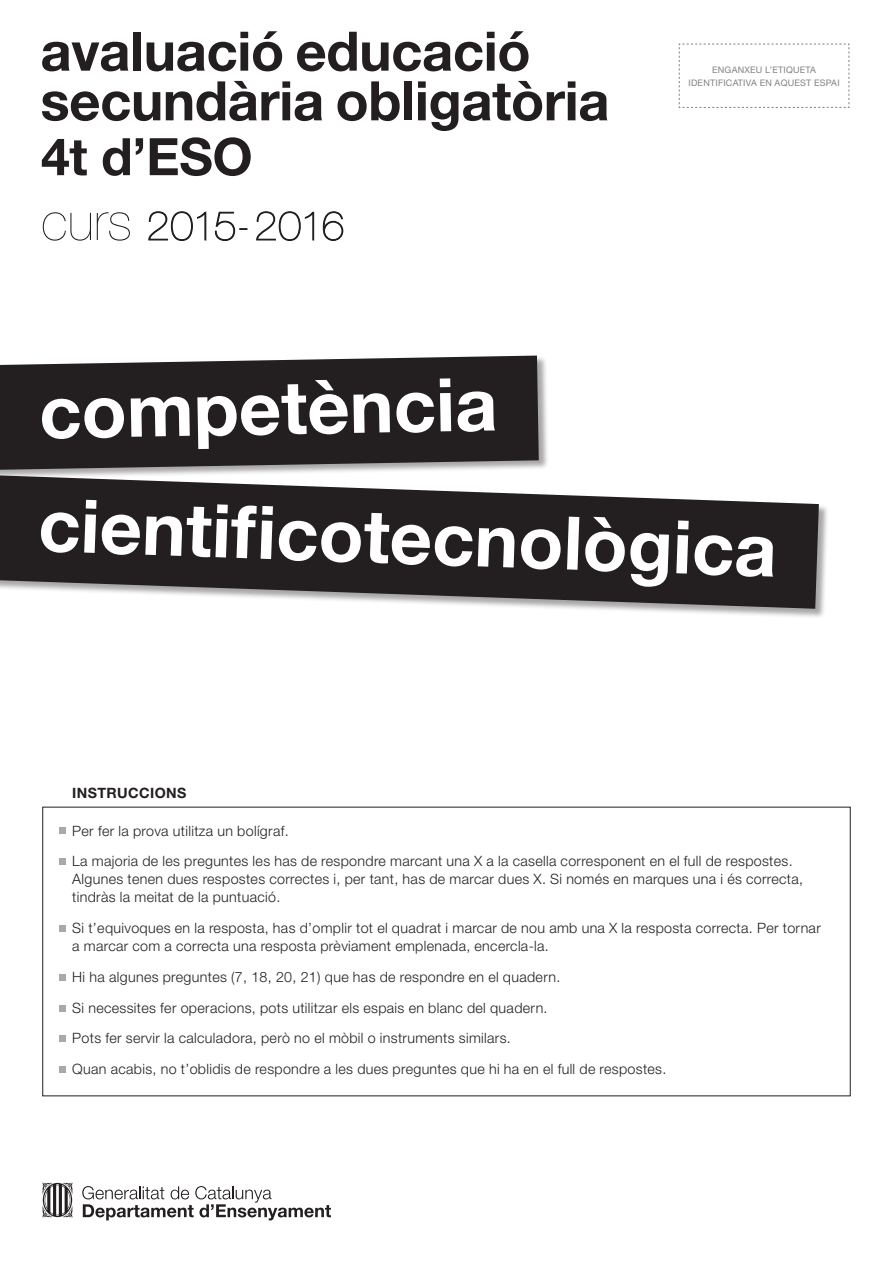
<style>
.page{position:relative;width:893px;height:1263px;background:#fff}
.page>*{position:absolute;margin:0;border:0;box-sizing:border-box;transform-origin:0 0}
.t1{font:700 73.95px "Helvetica Neue";color:#fff}
.t2{font:700 54.45px/49.7px "Helvetica Neue";letter-spacing:-.01em;color:#231f20}
.t3{font:700 51.75px "Helvetica Neue";color:#231f20}
.INSTRUCCIONS_CATALÀ{font:300 14.25px/18px "Helvetica Neue";letter-spacing:.025em;color:#231f20}
.INSTRUCCIONS_CATALÀ-2{font:700 14.25px "Helvetica Neue";letter-spacing:.03em;color:#231f20}
.TEXTE_SEGUIT_10_13{font:9px/13.5px "Helvetica Neue";letter-spacing:.025em;color:#808285;text-align:center}
</style>
<div class="page">
<svg style="left:42px;top:1182px;width:31px;height:35px"></svg>
<svg style="left:82px;top:1186px;width:249px;height:34px"></svg>
<svg style="left:149px;top:212px;width:57px;height:29px"></svg>
<svg style="left:215px;top:212px;width:32px;height:29px"></svg>
<svg style="left:257px;top:212px;width:57px;height:29px"></svg>
<svg style="left:323px;top:212px;width:20px;height:29px"></svg>
<svg style="left:60px;top:828px;width:6px;height:6px"></svg>
<div style="left:60px;top:858px;width:6px;height:7px;background:#a8a9ad"></div>
<div style="left:60px;top:925px;width:6px;height:7px;background:#a8a9ad"></div>
<svg style="left:60px;top:974px;width:6px;height:6px"></svg>
<svg style="left:60px;top:1005px;width:6px;height:6px"></svg>
<div style="left:60px;top:1035px;width:6px;height:7px;background:#a8a9ad"></div>
<div style="left:60px;top:1066px;width:6px;height:7px;background:#a8a9ad"></div>
<div style="left:0;top:474px;width:829px;height:145px;background:#231f20;opacity:.4"></div>
<svg style="left:0;top:475px;width:819px;height:134px;background:#4b4748"></svg>
<div style="left:0;top:355px;width:549px;height:126px;background:#231f20;opacity:.4"></div>
<svg style="left:0;top:356px;width:539px;height:114px;background:#322e2f"></svg>
<svg style="left:679px;top:44px;width:171px;height:64px"></svg>
<h2 class="t2" style="left:40px;top:25px;width:571px">avaluació educació secundària obligatòria</h2>
<h3 class="t3" style="left:41px;top:125px;width:213px">4t d’ESO</h3>
<p class="t1" style="left:38px;top:366px;width:460px;rotate:-1deg">competència</p>
<p class="TEXTE_SEGUIT_10_13" style="left:688px;top:62px;width:153px">ENGANXEU L’ETIQUETA<br>IDENTIFICATIVA EN AQUEST ESPAI</p>
<p class="t1" style="left:40px;top:479px;width:740px;rotate:2deg">cientifi cotecnològica</p>
<p class="INSTRUCCIONS_CATALÀ-2" style="left:72px;top:784px;width:116px">INSTRUCCIONS</p>
<p class="INSTRUCCIONS_CATALÀ" style="left:72px;top:821px;width:218px">Per fer la prova utilitza un bolígraf.</p>
<p class="INSTRUCCIONS_CATALÀ" style="left:72px;top:852px;width:732px">La majoria de les preguntes les has de respondre marcant una X a la casella corresponent en el full de respostes.<br>Algunes tenen dues respostes correctes i, per tant, has de marcar dues X. Si només en marques una i és correcta, tindràs la meitat de la puntuació.</p>
<p class="INSTRUCCIONS_CATALÀ" style="left:72px;top:919px;width:750px">Si t’equivoques en la resposta, has d’omplir tot el quadrat i marcar de nou amb una X la resposta correcta. Per tornar a marcar com a correcta una resposta prèviament emplenada, encercla-la.</p>
<p class="INSTRUCCIONS_CATALÀ" style="left:72px;top:967px;width:490px">Hi ha algunes preguntes (7, 18, 20, 21) que has de respondre en el quadern.</p>
<p class="INSTRUCCIONS_CATALÀ" style="left:72px;top:998px;width:477px">Si necessites fer operacions, pots utilitzar els espais en blanc del quadern.</p>
<p class="INSTRUCCIONS_CATALÀ" style="left:72px;top:1029px;width:440px">Pots fer servir la calculadora, però no el mòbil o instruments similars.</p>
<p class="INSTRUCCIONS_CATALÀ" style="left:72px;top:1060px;width:596px">Quan acabis, no t’oblidis de respondre a les dues preguntes que hi ha en el full de respostes.</p>
</div>
